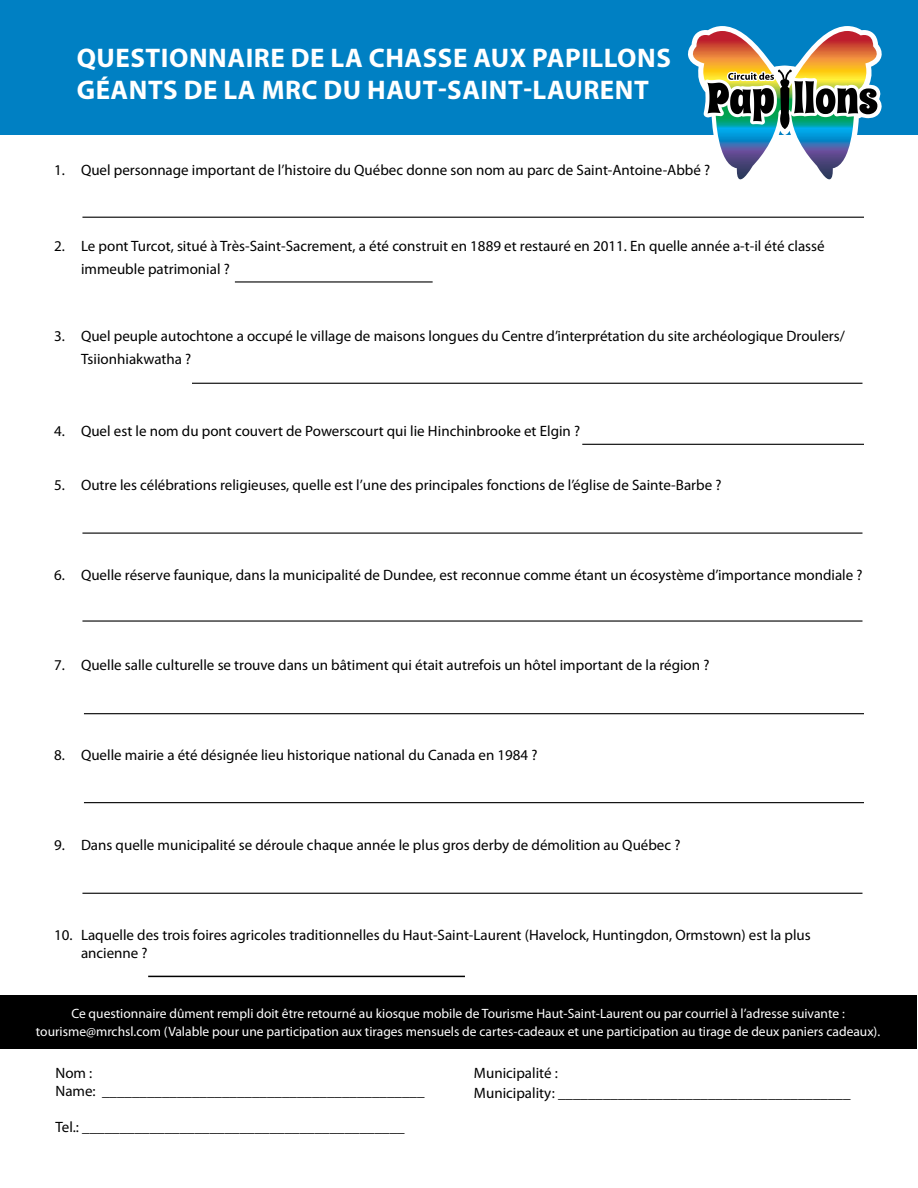
<style>
.page{position:relative;width:918px;height:1188px;background:#fff}
.page>*{position:absolute;margin:0;border:0;box-sizing:border-box;transform-origin:0 0}
.t1{font:700 27px/32.4px "Myriad Pro";letter-spacing:.02em;color:#fff}
.t2{font:15px/22.5px "Myriad Pro";color:#000}
.t3{font:13.5px/18px "Myriad Pro";color:#fff;text-align:center}
</style>
<div class="page">
<div style="left:1px;top:995px;width:916px;height:54px;background:#000"></div>
<div style="left:0;top:0;width:918px;height:135px;background:#0080c3"></div>
<svg style="left:688px;top:26px;width:194px;height:154px"></svg>
<hr style="left:582px;top:444px;width:282px;height:1px;background:#000">
<hr style="left:192px;top:383px;width:670px;height:1px;background:#000">
<hr style="left:235px;top:281px;width:198px;height:2px;background:#000">
<hr style="left:82px;top:217px;width:782px;height:1px;background:#000">
<hr style="left:82px;top:533px;width:781px;height:1px;background:#000">
<hr style="left:84px;top:713px;width:780px;height:1px;background:#000">
<hr style="left:84px;top:802px;width:780px;height:1px;background:#000">
<hr style="left:82px;top:893px;width:781px;height:1px;background:#000">
<hr style="left:148px;top:976px;width:317px;height:1px;background:#000">
<hr style="left:82px;top:620px;width:781px;height:2px;background:#000">
<h1 class="t1" style="left:77px;top:40px;width:596px">QUESTIONNAIRE DE LA CHASSE AUX PAPILLONS<br>GÉANTS DE LA MRC DU HAUT-SAINT-LAURENT</h1>
<p class="t2" style="left:54px;top:158px;width:658px">1. Quel personnage important de l’histoire du Québec donne son nom au parc de Saint-Antoine-Abbé ?</p>
<p class="t2" style="left:81px;top:235px;width:745px;text-indent:-27px">2. Le pont Turcot, situé à Très-Saint-Sacrement, a été construit en 1889 et restauré en 2011. En quelle année a-t-il été classé immeuble patrimonial ?</p>
<p class="t2" style="left:81px;top:325px;width:765px;text-indent:-27px">3. Quel peuple autochtone a occupé le village de maisons longues du Centre d’interprétation du site archéologique Droulers/<br>Tsiionhiakwatha ?</p>
<p class="t2" style="left:54px;top:419px;width:528px">4. Quel est le nom du pont couvert de Powerscourt qui lie Hinchinbrooke et Elgin ?</p>
<p class="t2" style="left:54px;top:473px;width:669px">5. Outre les célébrations religieuses, quelle est l’une des principales fonctions de l’église de Sainte-Barbe ?</p>
<p class="t2" style="left:54px;top:563px;width:810px">6. Quelle réserve faunique, dans la municipalité de Dundee, est reconnue comme étant un écosystème d’importance mondiale ?</p>
<p class="t2" style="left:54px;top:653px;width:657px">7. Quelle salle culturelle se trouve dans un bâtiment qui était autrefois un hôtel important de la région ?</p>
<p class="t2" style="left:54px;top:743px;width:485px">8. Quelle mairie a été désignée lieu historique national du Canada en 1984 ?</p>
<p class="t2" style="left:54px;top:833px;width:628px">9. Dans quelle municipalité se déroule chaque année le plus gros derby de démolition au Québec ?</p>
<p class="t2" style="left:81px;top:925px;width:731px;line-height:18px;text-indent:-27px">10. Laquelle des trois foires agricoles traditionnelles du Haut-Saint-Laurent (Havelock, Huntingdon, Ormstown) est la plus ancienne ?</p>
<p class="t3" style="left:36px;top:1004px;width:846px">Ce questionnaire dûment rempli doit être retourné au kiosque mobile de Tourisme Haut-Saint-Laurent ou par courriel à l’adresse suivante : tourisme@mrchsl.com (Valable pour une participation aux tirages mensuels de cartes-cadeaux et une participation au tirage de deux paniers cadeaux).</p>
<p class="t2" style="left:56px;top:1064px;width:371px;line-height:18px">Nom :<br>Name: ___________________________________________</p>
<p class="t2" style="left:56px;top:1115px;width:351px">Tel.: ___________________________________________</p>
<p class="t2" style="left:474px;top:1063px;width:378px;line-height:19.5px">Municipalité :<br>Municipality: _______________________________________</p>
</div>
